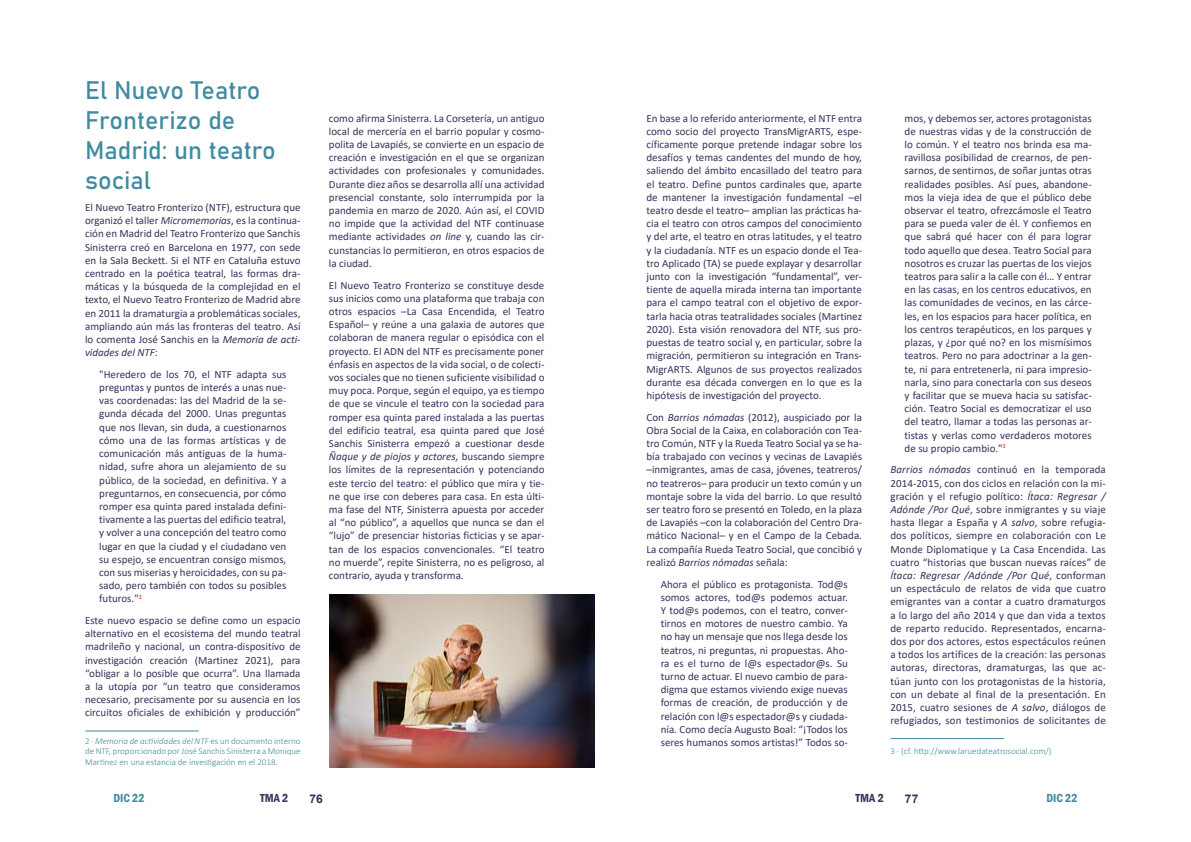
<style>
.page{position:relative;width:1191px;height:842px;background:#fff}
.page>*{position:absolute;margin:0;border:0;box-sizing:border-box;transform-origin:0 0}
.t1{font:25px/30px "Bahnschrift";color:#408ba0}
.t2{font:600 condensed 12px "Franklin Gothic";color:#408ba0}
.t3{font:600 condensed 12px "Franklin Gothic";color:#37315b}
.t4{font:700 12px "Arial";color:#37315b}
.t5{font:11px/13.2px "Calibri";color:#37315b;text-align:justify}
.t6{font:300 9px/10.6px "Calibri";color:#408ba0;text-align:justify}
.s1{font-style:italic}
</style>
<div class="page">
<img style="left:329px;top:595px;width:265px;height:173px">
<hr style="left:85px;top:730px;width:114px;height:1px;background:#408ba0">
<hr style="left:890px;top:738px;width:113px;height:1px;background:#408ba0">
<h1 class="t1" style="left:85px;top:74px;width:192px">El Nuevo Teatro<br>Fronterizo de<br>Madrid: un teatro social</h1>
<p class="t5" style="left:85px;top:200px;width:217px">El Nuevo Teatro Fronterizo (NTF), estructura que organizó el taller <span class="s1">Micromemorias</span>, es la continua&shy;ción en Madrid del Teatro Fronterizo que Sanchis Sinisterra creó en Barcelona en 1977, con sede en la Sala Beckett. Si el NTF en Cataluña estuvo centrado en la poética teatral, las formas dra&shy;máticas y la búsqueda de la complejidad en el texto, el Nuevo Teatro Fronterizo de Madrid abre en 2011 la dramaturgia a problemáticas sociales, ampliando aún más las fronteras del teatro. Así lo comenta José Sanchis en la <span class="s1">Memoria de acti&shy;vidades del NTF</span>:</p>
<p class="t5" style="left:99px;top:367px;width:189px">"Heredero de los 70, el NTF adapta sus preguntas y puntos de interés a unas nue&shy;vas coordenadas: las del Madrid de la se&shy;gunda década del 2000. Unas preguntas que nos llevan, sin duda, a cuestionarnos cómo una de las formas artísticas y de comunicación más antiguas de la huma&shy;nidad, sufre ahora un alejamiento de su público, de la sociedad, en definitiva. Y a preguntarnos, en consecuencia, por cómo romper esa quinta pared instalada defini&shy;tivamente a las puertas del edificio teatral, y volver a una concepción del teatro como lugar en que la ciudad y el ciudadano ven su espejo, se encuentran consigo mismos, con sus miserias y heroicidades, con su pa&shy;sado, pero también con todos su posibles futuros."<sup>2</sup></p>
<p class="t5" style="left:85px;top:613px;width:217px">Este nuevo espacio se define como un espacio alternativo en el ecosistema del mundo teatral madrileño y nacional, un contra-dispositivo de investigación creación (Martinez 2021), para “obligar a lo posible que ocurra”. Una llamada a la utopía por “un teatro que consideramos necesario, precisamente por su ausencia en los circuitos oficiales de exhibición y producción”</p>
<p class="t5" style="left:329px;top:111px;width:217px">como afirma Sinisterra. La Corsetería, un antiguo local de mercería en el barrio popular y cosmo&shy;polita de Lavapiés, se convierte en un espacio de creación e investigación en el que se organizan actividades con profesionales y comunidades.<br>Durante diez años se desarrolla allí una actividad presencial constante, solo interrumpida por la pandemia en marzo de 2020. Aún así, el COVID no impide que la actividad del NTF continuase mediante actividades <span class="s1">on line</span> y, cuando las cir&shy;cunstancias lo permitieron, en otros espacios de la ciudad.</p>
<p class="t5" style="left:329px;top:278px;width:217px">El Nuevo Teatro Fronterizo se constituye desde sus inicios como una plataforma que trabaja con otros espacios –La Casa Encendida, el Teatro Español– y reúne a una galaxia de autores que colaboran de manera regular o episódica con el proyecto. El ADN del NTF es precisamente poner énfasis en aspectos de la vida social, o de colecti&shy;vos sociales que no tienen suficiente visibilidad o muy poca. Porque, según el equipo, ya es tiempo de que se vincule el teatro con la sociedad para romper esa quinta pared instalada a las puertas del edificio teatral, esa quinta pared que José Sanchis Sinisterra empezó a cuestionar desde <span class="s1">Ñaque y de piojos y actores</span>, buscando siempre los límites de la representación y potenciando este tercio del teatro: el público que mira y tie&shy;ne que irse con deberes para casa. En esta últi&shy;ma fase del NTF, Sinisterra apuesta por acceder al “no público”, a aquellos que nunca se dan el “lujo” de presenciar historias ficticias y se apar&shy;tan de los espacios convencionales. “El teatro no muerde”, repite Sinisterra, no es peligroso, al contrario, ayuda y transforma.</p>
<p class="t5" style="left:646px;top:111px;width:217px">En base a lo referido anteriormente, el NTF entra como socio del proyecto TransMigrARTS, espe&shy;cíficamente porque pretende indagar sobre los desafíos y temas candentes del mundo de hoy, saliendo del ámbito encasillado del teatro para el teatro. Define puntos cardinales que, aparte de mantener la investigación fundamental –el teatro desde el teatro– amplian las prácticas ha&shy;cia el teatro con otros campos del conocimiento y del arte, el teatro en otras latitudes, y el teatro y la ciudadanía. NTF es un espacio donde el Tea&shy;tro Aplicado (TA) se puede explayar y desarrollar junto con la investigación “fundamental”, ver&shy;tiente de aquella mirada interna tan importante para el campo teatral con el objetivo de expor&shy;tarla hacia otras teatralidades sociales (Martinez 2020). Esta visión renovadora del NTF, sus pro&shy;puestas de teatro social y, en particular, sobre la migración, permitieron su integración en Trans-MigrARTS. Algunos de sus proyectos realizados durante esa década convergen en lo que es la hipótesis de investigación del proyecto.</p>
<p class="t5" style="left:646px;top:410px;width:217px">Con <span class="s1">Barrios nómadas</span> (2012), auspiciado por la Obra Social de la Caixa, en colaboración con Tea&shy;tro Común, NTF y la Rueda Teatro Social ya se ha&shy;bía trabajado con vecinos y vecinas de Lavapiés –inmigrantes, amas de casa, jóvenes, teatreros/ no teatreros– para producir un texto común y un montaje sobre la vida del barrio. Lo que resultó ser teatro foro se presentó en Toledo, en la plaza de Lavapiés –con la colaboración del Centro Dra&shy;mático Nacional– y en el Campo de la Cebada.<br>La compañía Rueda Teatro Social, que concibió y realizó <span class="s1">Barrios nómadas</span> señala:</p>
<p class="t5" style="left:660px;top:577px;width:189px">Ahora el público es protagonista. Tod@s somos actores, tod@s podemos actuar.<br>Y tod@s podemos, con el teatro, conver&shy;tirnos en motores de nuestro cambio. Ya no hay un mensaje que nos llega desde los teatros, ni preguntas, ni propuestas. Aho&shy;ra es el turno de l@s espectador@s. Su turno de actuar. El nuevo cambio de para&shy;digma que estamos viviendo exige nuevas formas de creación, de producción y de relación con l@s espectador@s y ciudada&shy;nía. Como decía Augusto Boal: “¡Todos los seres humanos somos artistas!” Todos so-</p>
<p class="t5" style="left:904px;top:111px;width:189px">mos, y debemos ser, actores protagonistas de nuestras vidas y de la construcción de lo común. Y el teatro nos brinda esa ma&shy;ravillosa posibilidad de crearnos, de pen&shy;sarnos, de sentirnos, de soñar juntas otras realidades posibles. Así pues, abandone&shy;mos la vieja idea de que el público debe observar el teatro, ofrezcámosle el Teatro para se pueda valer de él. Y confiemos en que sabrá qué hacer con él para lograr todo aquello que desea. Teatro Social para nosotros es cruzar las puertas de los viejos teatros para salir a la calle con él… Y entrar en las casas, en los centros educativos, en las comunidades de vecinos, en las cárce&shy;les, en los espacios para hacer política, en los centros terapéuticos, en los parques y plazas, y ¿por qué no? en los mismísimos teatros. Pero no para adoctrinar a la gen&shy;te, ni para entretenerla, ni para impresio&shy;narla, sino para conectarla con sus deseos y facilitar que se mueva hacia su satisfac&shy;ción. Teatro Social es democratizar el uso del teatro, llamar a todas las personas ar&shy;tistas y verlas como verdaderos motores de su propio cambio."<sup>3</sup></p>
<p class="t5" style="left:890px;top:463px;width:217px"><span class="s1">Barrios nómadas</span> continuó en la temporada 2014-2015, con dos ciclos en relación con la mi&shy;gración y el refugio político: <span class="s1">Ítaca: Regresar / Adónde /Por Qué</span>, sobre inmigrantes y su viaje hasta llegar a España y <span class="s1">A salvo</span>, sobre refugia&shy;dos políticos, siempre en colaboración con Le Monde Diplomatique y La Casa Encendida. Las cuatro “historias que buscan nuevas raíces” de <span class="s1">Ítaca: Regresar /Adónde /Por Qué</span>, conforman un espectáculo de relatos de vida que cuatro emigrantes van a contar a cuatro dramaturgos a lo largo del año 2014 y que dan vida a textos de reparto reducido. Representados, encarna&shy;dos por dos actores, estos espectáculos reúnen a todos los artífices de la creación: las personas autoras, directoras, dramaturgas, las que ac&shy;túan junto con los protagonistas de la historia, con un debate al final de la presentación. En 2015, cuatro sesiones de <span class="s1">A salvo</span>, diálogos de refugiados, son testimonios de solicitantes de</p>
<p class="t6" style="left:85px;top:735px;width:217px">2 · <span class="s1">Memoria de actividades del NTF</span> es un documento interno de NTF, proporcionado por José Sanchis Sinisterra a Monique Martinez en una estancia de investigación en el 2018.</p>
<p class="t6" style="left:890px;top:745px;width:163px">3 · (cf. http://www.laruedateatrosocial.com/)</p>
<p class="t2" style="left:113px;top:790px;width:33px">DIC 22</p>
<p class="t3" style="left:260px;top:790px;width:30px">TMA 2</p>
<p class="t4" style="left:309px;top:790px;width:15px">76</p>
<p class="t3" style="left:855px;top:790px;width:30px">TMA 2</p>
<p class="t4" style="left:905px;top:790px;width:15px">77</p>
<p class="t2" style="left:1046px;top:790px;width:33px">DIC 22</p>
</div>
